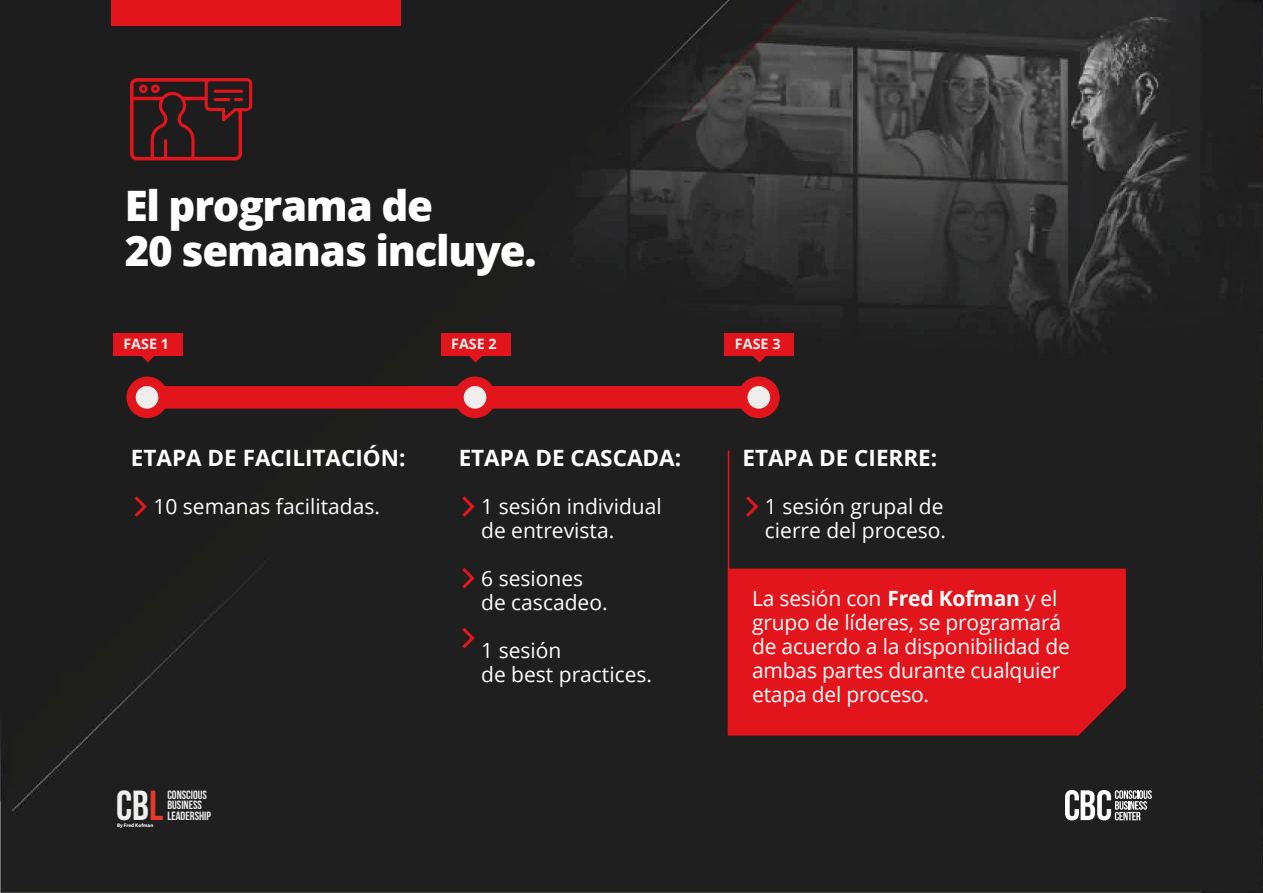
<style>
.page{position:relative;width:1263px;height:893px;background:#fff}
.page>*{position:absolute;margin:0;border:0;box-sizing:border-box;transform-origin:0 0}
.t1{font:800 42px/44.4px "Open Sans";letter-spacing:-.03em;color:#fff}
.t2{font:700 41.7px "Bebas Neue";color:#efefee}
.t3{font:700 22.5px "Open Sans";color:#fff}
.t4{font:21px/24px "Open Sans";color:#fff}
.t5{font:700 14.25px "Open Sans";color:#efefee}
.t6{font:700 11.85px/10.5px "Bebas Neue";color:#efefee}
.t7{font:700 5.25px "Myriad Pro";color:#fff}
.s1{color:#e73828}
.s2{font-weight:700}
</style>
<div class="page">
<img style="left:0;top:0;width:1263px;height:893px">
<div style="left:111px;top:0;width:290px;height:25px;background:#e3151c"></div>
<svg style="left:1065px;top:790px;width:87px;height:30px"></svg>
<svg style="left:130px;top:78px;width:122px;height:82px;background:#4d1a1c"></svg>
<div style="left:126px;top:377px;width:42px;height:41px;background:#e3151c;border-radius:50%"></div>
<div style="left:147px;top:386px;width:611px;height:23px;background:#e3151c"></div>
<div style="left:113px;top:333px;width:70px;height:23px;background:#e3151c"></div>
<svg style="left:140px;top:356px;width:16px;height:7px"></svg>
<svg style="left:131px;top:493px;width:18px;height:27px"></svg>
<div style="left:454px;top:377px;width:42px;height:41px;background:#e3151c;border-radius:50%"></div>
<div style="left:464px;top:386px;width:22px;height:23px;background:#efeeed;border-radius:50%"></div>
<div style="left:136px;top:386px;width:22px;height:23px;background:#efeeed;border-radius:50%"></div>
<div style="left:441px;top:333px;width:69px;height:23px;background:#e3151c"></div>
<svg style="left:468px;top:356px;width:16px;height:7px"></svg>
<svg style="left:459px;top:493px;width:18px;height:27px"></svg>
<div style="left:738px;top:377px;width:42px;height:41px;background:#e3151c;border-radius:50%"></div>
<hr style="left:728px;top:450px;width:1px;height:285px;background:#e3151c">
<div style="left:747px;top:386px;width:23px;height:23px;background:#efeeed;border-radius:50%"></div>
<div style="left:725px;top:333px;width:69px;height:23px;background:#e3151c"></div>
<svg style="left:751px;top:356px;width:16px;height:7px"></svg>
<svg style="left:743px;top:493px;width:17px;height:27px"></svg>
<svg style="left:459px;top:624px;width:18px;height:27px"></svg>
<svg style="left:459px;top:565px;width:18px;height:27px"></svg>
<div style="left:727px;top:568px;width:400px;height:169px;background:#e3151c"></div>
<h1 class="t1" style="left:125px;top:182px;width:413px">El programa de<br>20 semanas incluye.</h1>
<p class="t5" style="left:123px;top:334px;width:47px">FASE 1</p>
<p class="t3" style="left:131px;top:442px;width:276px">ETAPA DE FACILITACIÓN:</p>
<p class="t4" style="left:153px;top:493px;width:228px">10 semanas facilitadas.</p>
<h2 class="t2" style="left:116px;top:782px;width:49px">cb<span class="s1">l</span></h2>
<p class="t6" style="left:167px;top:789px;width:45px">CONSCIOUS<br>BUSINESS<br>LEADERSHIP</p>
<p class="t7" style="left:117px;top:822px;width:38px">By Fred Kofman</p>
<p class="t5" style="left:451px;top:334px;width:47px">FASE 2</p>
<p class="t3" style="left:459px;top:442px;width:224px">ETAPA DE CASCADA:</p>
<p class="t4" style="left:481px;top:493px;width:182px">1 sesión individual de entrevista.</p>
<p class="t4" style="left:481px;top:565px;width:128px">6 sesiones de cascadeo.</p>
<p class="t4" style="left:481px;top:637px;width:172px">1 sesión<br>de best practices.</p>
<p class="t5" style="left:735px;top:334px;width:47px">FASE 3</p>
<p class="t3" style="left:742px;top:442px;width:196px">ETAPA DE CIERRE:</p>
<p class="t4" style="left:765px;top:493px;width:183px">1 sesión grupal de cierre del proceso.</p>
<p class="t4" style="left:752px;top:586px;width:319px">La sesión con <span class="s2">Fred Kofman</span> y el grupo de líderes, se programará de acuerdo a la disponibilidad de ambas partes durante cualquier etapa del proceso.</p>
</div>
